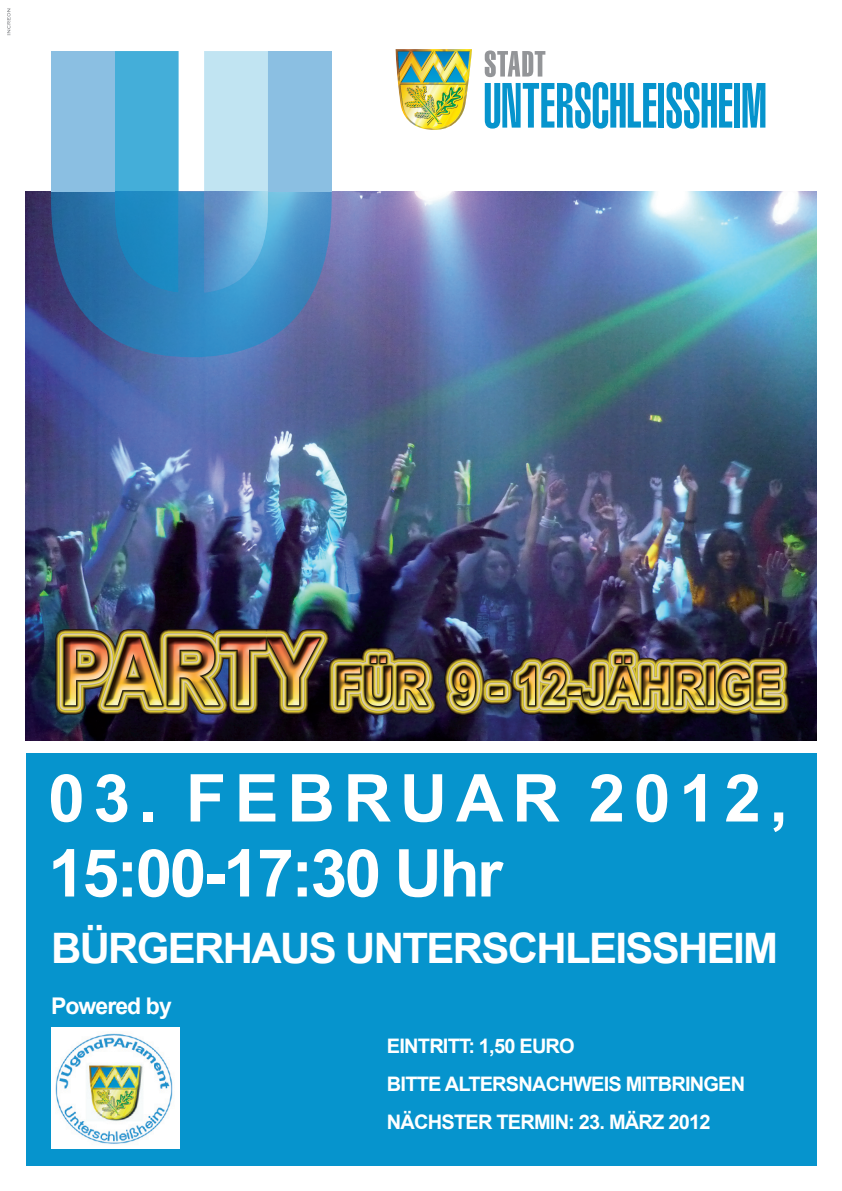
<style>
.page{position:relative;width:842px;height:1191px;background:#fff}
.page>*{position:absolute;margin:0;border:0;box-sizing:border-box;transform-origin:0 0}
.t1{font:700 66px/75px "Arial";letter-spacing:.13em;color:#fff}
.t2{font:700 42px "Arial";letter-spacing:-.04em;color:#fff}
.t3{font:700 23px "Arial";color:#fff}
.t4{font:700 20px/38.3px "Arial";letter-spacing:-.04em;color:#fff}
</style>
<div class="page">
<img style="left:26px;top:191px;width:790px;height:549px">
<div style="left:26px;top:753px;width:790px;height:412px;background:#0694cd"></div>
<svg style="left:7px;top:8px;width:4px;height:27px"></svg>
<img style="left:37px;top:608px;width:767px;height:133px">
<svg style="left:742px;top:83px;width:23px;height:45px"></svg>
<div style="left:734px;top:83px;width:6px;height:45px;background:#0694cd"></div>
<svg style="left:666px;top:82px;width:66px;height:47px"></svg>
<div style="left:658px;top:83px;width:6px;height:45px;background:#0694cd"></div>
<svg style="left:485px;top:50px;width:171px;height:79px"></svg>
<img style="left:395px;top:49px;width:77px;height:81px">
<svg style="left:51px;top:51px;width:281px;height:306px;background:#478dbf"></svg>
<div style="left:51px;top:51px;width:64px;height:140px;background:#8bbfe2"></div>
<div style="left:268px;top:51px;width:64px;height:140px;background:#8bbfe2"></div>
<svg style="left:204px;top:51px;width:64px;height:242px;background:#99c9e5"></svg>
<img style="left:52px;top:1027px;width:127px;height:121px">
<h1 class="t1" style="left:48px;top:763px;width:741px">03. FEBRUAR 2012,<br>15:00-17:30 UHR</h1>
<h2 class="t2" style="left:51px;top:921px;width:728px">BÜRGERHAUS UNTERSCHLEISSHEIM</h2>
<p class="t3" style="left:51px;top:991px;width:122px">POWERED BY</p>
<p class="t4" style="left:387px;top:1027px;width:360px">EINTRITT: 1,50 EURO<br>BITTE ALTERSNACHWEIS MITBRINGEN<br>NÄCHSTER TERMIN: 23. MÄRZ 2012</p>
</div>
